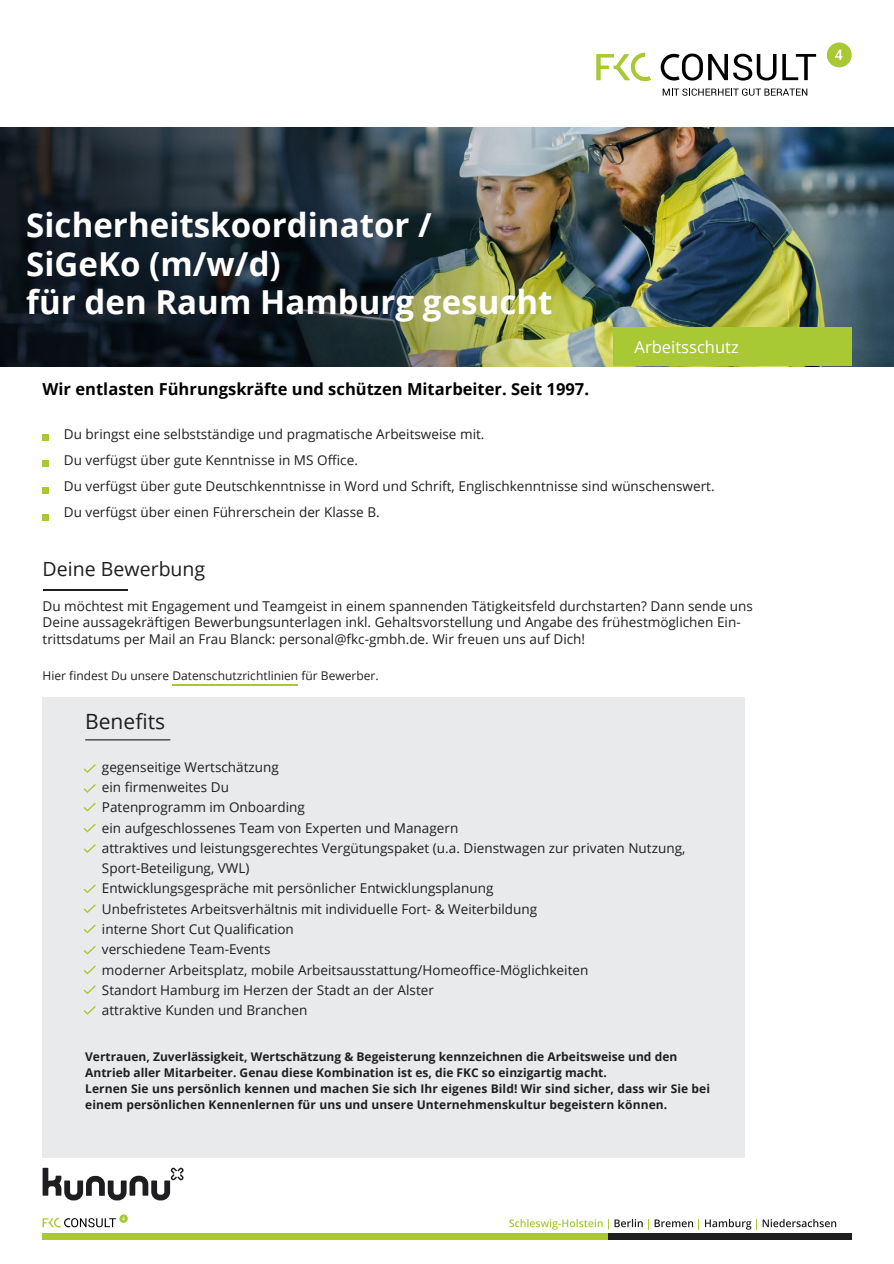
<style>
.page{position:relative;width:894px;height:1264px;background:#fff}
.page>*{position:absolute;margin:0;border:0;box-sizing:border-box;transform-origin:0 0}
.t1{font:700 33px "Open Sans";color:#fff}
.t2{font:21px "Open Sans";color:#1f1e20}
.t3{font:19.5px "Open Sans";color:#1f1e20}
.t4{font:700 16.5px "Open Sans";color:#000}
.t5{font:16.5px "Open Sans";color:#fff}
.t6{font:13.5px/17px "Open Sans";color:#1f1e20}
.t7{font:700 12px/15.8px "Open Sans";letter-spacing:.005em;color:#1f1e20}
.t8{font:12px "Open Sans";color:#1f1e20}
</style>
<div class="page">
<img style="left:0;top:128px;width:893px;height:238px">
<svg style="left:43px;top:434px;width:6px;height:6px"></svg>
<svg style="left:43px;top:461px;width:6px;height:6px"></svg>
<svg style="left:43px;top:487px;width:6px;height:6px"></svg>
<svg style="left:43px;top:514px;width:6px;height:6px"></svg>
<hr style="left:43px;top:589px;width:84px;height:2px;background:#1f1e20">
<hr style="left:172px;top:684px;width:125px;height:2px;background:#a8c834">
<svg style="left:43px;top:1167px;width:141px;height:33px"></svg>
<svg style="left:596px;top:53px;width:55px;height:28px"></svg>
<div style="left:43px;top:697px;width:702px;height:460px;background:#e9eaeb"></div>
<hr style="left:85px;top:739px;width:85px;height:1px;background:#1f1e20">
<svg style="left:660px;top:53px;width:42px;height:28px"></svg>
<svg style="left:708px;top:53px;width:68px;height:28px"></svg>
<svg style="left:782px;top:54px;width:34px;height:26px"></svg>
<svg style="left:662px;top:88px;width:145px;height:8px"></svg>
<div style="left:613px;top:328px;width:238px;height:38px;background:#a8c834"></div>
<svg style="left:43px;top:1217px;width:73px;height:10px"></svg>
<svg style="left:119px;top:1214px;width:9px;height:8px"></svg>
<svg style="left:122px;top:1216px;width:3px;height:4px"></svg>
<div style="left:43px;top:1232px;width:578px;height:7px;background:#a8c834"></div>
<div style="left:608px;top:1232px;width:243px;height:7px;background:#1f1e20"></div>
<svg style="left:648px;top:1219px;width:188px;height:10px"></svg>
<svg style="left:614px;top:1219px;width:28px;height:8px"></svg>
<svg style="left:509px;top:1219px;width:94px;height:10px"></svg>
<div style="left:826px;top:43px;width:25px;height:24px;background:#a8c834;border-radius:50%"></div>
<svg style="left:835px;top:50px;width:7px;height:10px"></svg>
<svg style="left:83px;top:764px;width:13px;height:9px"></svg>
<svg style="left:83px;top:784px;width:13px;height:8px"></svg>
<svg style="left:83px;top:802px;width:13px;height:9px"></svg>
<svg style="left:83px;top:823px;width:13px;height:9px"></svg>
<svg style="left:83px;top:844px;width:13px;height:9px"></svg>
<svg style="left:83px;top:884px;width:13px;height:10px"></svg>
<svg style="left:83px;top:904px;width:13px;height:9px"></svg>
<svg style="left:83px;top:924px;width:13px;height:10px"></svg>
<svg style="left:83px;top:945px;width:13px;height:10px"></svg>
<svg style="left:83px;top:965px;width:13px;height:10px"></svg>
<svg style="left:83px;top:985px;width:13px;height:10px"></svg>
<svg style="left:83px;top:1006px;width:13px;height:9px"></svg>
<p class="t1" style="left:26px;top:202px;width:407px">Sicherheitskoordinator /</p>
<p class="t1" style="left:26px;top:240px;width:256px">SiGeKo (m/w/d)</p>
<p class="t1" style="left:26px;top:279px;width:527px">für den Raum Hamburg gesucht</p>
<p class="t4" style="left:43px;top:378px;width:548px">Wir entlasten Führungskräfte und schützen Mitarbeiter. Seit 1997.</p>
<p class="t5" style="left:634px;top:335px;width:106px">Arbeitsschutz</p>
<p class="t6" style="left:64px;top:425px;width:422px">Du bringst eine selbstständige und pragmatische Arbeitsweise mit.</p>
<p class="t6" style="left:64px;top:451px;width:295px">Du verfügst über gute Kenntnisse in MS Office.</p>
<p class="t6" style="left:64px;top:473px;width:652px;line-height:26px">Du verfügst über gute Deutschkenntnisse in Word und Schrift, Englischkenntnisse sind wünschenswert.<br>Du verfügst über einen Führerschein der Klasse B.</p>
<p class="t3" style="left:43px;top:555px;width:164px">Deine Bewerbung</p>
<p class="t6" style="left:43px;top:597px;width:711px">Du möchtest mit Engagement und Teamgeist in einem spannenden Tätigkeitsfeld durchstarten? Dann sende uns<br>Deine aussagekräftigen Bewerbungsunterlagen inkl. Gehaltsvorstellung und Angabe des frühestmöglichen Ein&shy;trittsdatums per Mail an Frau Blanck: personal@fkc-gmbh.de. Wir freuen uns auf Dich!</p>
<p class="t8" style="left:43px;top:667px;width:337px">Hier findest Du unsere Datenschutzrichtlinien für Bewerber.</p>
<p class="t2" style="left:85px;top:706px;width:82px">Benefits</p>
<p class="t6" style="left:102px;top:758px;width:178px">gegenseitige Wertschätzung</p>
<p class="t6" style="left:102px;top:778px;width:128px">ein firmenweites Du</p>
<p class="t6" style="left:102px;top:798px;width:204px">Patenprogramm im Onboarding</p>
<p class="t6" style="left:102px;top:818px;width:358px">ein aufgeschlossenes Team von Experten und Managern</p>
<p class="t6" style="left:102px;top:839px;width:585px">attraktives und leistungsgerechtes Vergütungspaket (u.a. Dienstwagen zur privaten Nutzung,</p>
<p class="t6" style="left:102px;top:859px;width:149px">Sport-Beteiligung, VWL)</p>
<p class="t6" style="left:102px;top:879px;width:393px">Entwicklungsgespräche mit persönlicher Entwicklungsplanung</p>
<p class="t6" style="left:102px;top:900px;width:436px">Unbefristetes Arbeitsverhältnis mit individuelle Fort- &amp; Weiterbildung</p>
<p class="t6" style="left:102px;top:920px;width:193px">interne Short Cut Qualification</p>
<p class="t6" style="left:102px;top:940px;width:170px">verschiedene Team-Events</p>
<p class="t6" style="left:102px;top:960px;width:488px">moderner Arbeitsplatz, mobile Arbeitsausstattung/Homeoffice-Möglichkeiten</p>
<p class="t6" style="left:102px;top:981px;width:333px">Standort Hamburg im Herzen der Stadt an der Alster</p>
<p class="t6" style="left:102px;top:1001px;width:207px">attraktive Kunden und Branchen</p>
<p class="t7" style="left:85px;top:1048px;width:593px">Vertrauen, Zuverlässigkeit, Wertschätzung &amp; Begeisterung kennzeichnen die Arbeitsweise und den<br>Antrieb aller Mitarbeiter. Genau diese Kombination ist es, die FKC so einzigartig macht.</p>
<p class="t7" style="left:85px;top:1080px;width:626px">Lernen Sie uns persönlich kennen und machen Sie sich Ihr eigenes Bild! Wir sind sicher, dass wir Sie bei einem persönlichen Kennenlernen für uns und unsere Unternehmenskultur begeistern können.</p>
</div>
